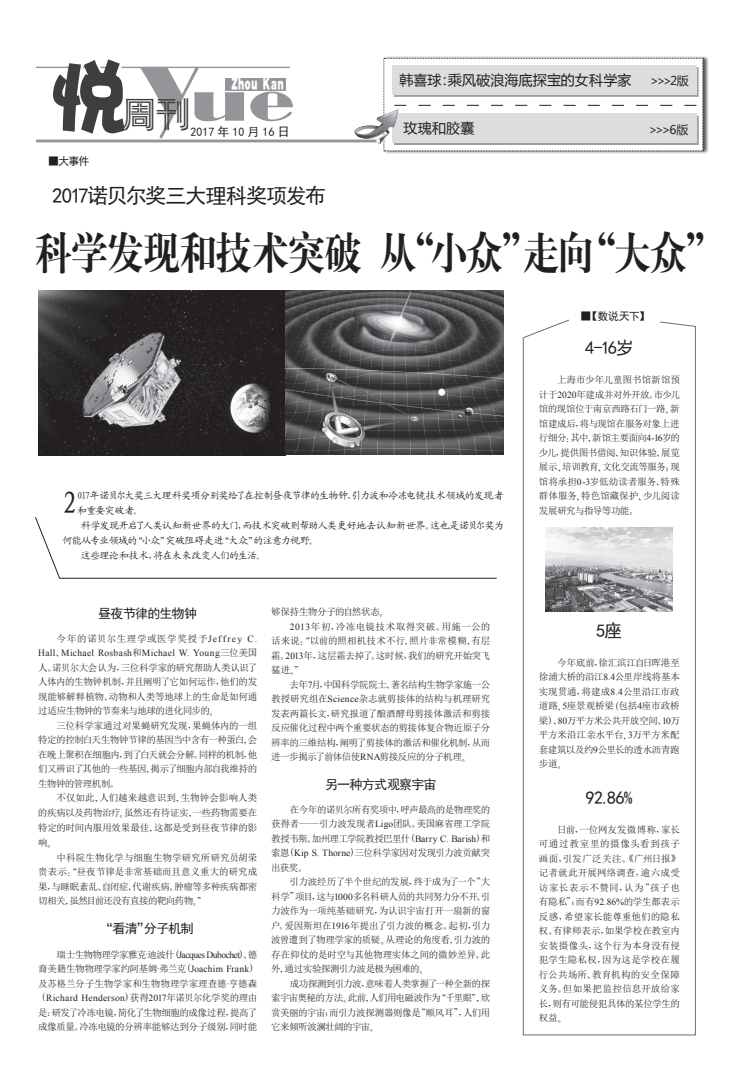
<style>
.page{position:relative;width:738px;height:1078px;background:#fff}
.page>*{position:absolute;margin:0;border:0;box-sizing:border-box;transform-origin:0 0}
.t1{font:82.6px "DFP Hai Bao W12";color:#3e3e3f;scale:.94 1}
.t2{font:53.3px "Broadway";color:#939598;scale:1.44 1}
.t3{font:45.2px "H Ya 4 gj";letter-spacing:-.03em;color:#231f20;scale:.82 1}
.t4{font:36px "H Yb 7 gj";color:#3e3e3f}
.t5{font:31.5px "Kai Ti GB2312";color:#231f20}
.t6{font:21px "Sim Hei";letter-spacing:-.05em;color:#231f20}
.t7{font:18px "Sim Hei";letter-spacing:-.055em;color:#231f20}
.t8{font:16.8px "H Yb 0 gj";letter-spacing:.005em;color:#fff;scale:.62 1}
.t9{font:14px "Microsoft Ya Hei";letter-spacing:.01em;color:#231f20}
.t10{font:13px "Sim Hei";letter-spacing:-.05em;color:#231f20}
.t11{font:12px "Sim Hei";color:#231f20}
.t12{font:12px "Microsoft Ya Hei";color:#231f20}
.t13{font:11px "Sim Hei";letter-spacing:-.09em;color:#231f20}
.t14{font:10px "Kai Ti GB2312";letter-spacing:-.055em;color:#231f20}
.t15{font:9.5px/14.5px "Sim Sun";letter-spacing:-.035em;color:#231f20;text-align:justify}
.t16{font:9.5px/14.5px "Sim Sun";letter-spacing:-.055em;color:#231f20}
.t17{font:9.5px "Times New Roman";letter-spacing:.025em;color:#231f20}
.t18{font:9.5px "Sim Sun";letter-spacing:-.01em;color:#231f20}
.t19{font:9.5px "Times New Roman";letter-spacing:-.055em;color:#231f20}
.t20{font:9.5px "Sim Sun";letter-spacing:.005em;color:#231f20}
.t21{font:9.5px "Sim Sun";letter-spacing:.06em;color:#231f20}
.t22{font:9.5px "Sim Sun";letter-spacing:.04em;color:#231f20}
.s1{font-size:104.3px}
.s2{font-family:"Times New Roman"}
.s3{font-family:"H Ya 2 gj"}
.s4{font-family:"Sim Sun"}
</style>
<div class="page">
<div style="left:225px;top:78px;width:61px;height:12px;background:#939598"></div>
<hr style="left:36px;top:67px;width:253px;height:1px;background:#939598">
<div style="left:56px;top:59px;width:71px;height:69px;background:#fff"></div>
<hr style="left:36px;top:139px;width:340px;height:3px;background:#939598">
<div style="left:383px;top:56px;width:325px;height:98px;background:#231f20;opacity:.75"></div>
<svg style="left:383px;top:58px;width:320px;height:93px"></svg>
<img style="left:353px;top:109px;width:45px;height:35px">
<svg style="left:522px;top:320px;width:173px;height:715px"></svg>
<div style="left:568px;top:307px;width:91px;height:19px;background:#fff"></div>
<img style="left:545px;top:527px;width:127px;height:84px">
<svg style="left:35px;top:517px;width:461px;height:61px"></svg>
<img style="left:38px;top:290px;width:465px;height:165px">
<h1 class="t1" style="left:50px;top:55px;width:84px">悦</h1>
<h2 class="t2" style="left:141px;top:72px;width:108px"><span class="s1">Y</span>ue</h2>
<h3 class="t8" style="left:231px;top:76px;width:87px">Zhou Kan</h3>
<h3 class="t4" style="left:121px;top:96px;width:72px">周刊</h3>
<p class="t11" style="left:190px;top:125px;width:100px">2017 年 10 月 16 日</p>
<h3 class="t9" style="left:399px;top:70px;width:233px">韩喜球：乘风破浪海底探宝的女科学家</h3>
<p class="t12" style="left:649px;top:72px;width:40px">&gt;&gt;&gt;2版</p>
<h3 class="t9" style="left:403px;top:118px;width:72px">玫瑰和胶囊</h3>
<p class="t12" style="left:648px;top:122px;width:41px">&gt;&gt;&gt;6版</p>
<p class="t13" style="left:48px;top:155px;width:43px">■大事件</p>
<h3 class="t6" style="left:52px;top:185px;width:275px">2017诺贝尔奖三大理科奖项发布</h3>
<h3 class="t3" style="left:35px;top:230px;width:839px">科学发现和技术突破 从“小众”走向“大众”</h3>
<h3 class="t5" style="left:62px;top:486px;width:17px">2</h3>
<p class="t14" style="left:77px;top:490px;width:428px">017年诺贝尔大奖三大理科奖项分别奖给了在控制昼夜节律的生物钟、引力波和冷冻电镜技术领域的发现者</p>
<p class="t14" style="left:77px;top:505px;width:67px">和重要突破者。</p>
<p class="t14" style="left:81px;top:520px;width:424px">科学发现开启了人类认知新世界的大门，而技术突破则帮助人类更好地去认知新世界。这也是诺贝尔奖为</p>
<p class="t14" style="left:62px;top:535px;width:257px">何能从专业领域的“小众”突破阻碍走进“大众”的注意力视野。</p>
<p class="t14" style="left:81px;top:550px;width:186px">这些理论和技术，将在未来改变人们的生活。</p>
<h3 class="t10" style="left:98px;top:607px;width:100px">昼夜节律的生物钟</h3>
<p class="t21" style="left:56px;top:633px;width:202px">今年的诺贝尔生理学或医学奖授予<span class="s2">Jeffrey C.</span></p>
<p class="t17" style="left:38px;top:646px;width:220px">Hall<span class="s3">、</span>Michael Rosbash<span class="s4">和</span>Michael W. Young<span class="s4">三位美国</span></p>
<p class="t15" style="left:38px;top:659px;width:220px">人<span class="s3">。</span>诺贝尔大会认为<span class="s3">，</span>三位科学家的研究帮助人类认识了人体内的生物钟机制<span class="s3">，</span>并且阐明了它如何运作<span class="s3">，</span>他们的发现能够解释植物<span class="s3">、</span>动物和人类等地球上的生命是如何通过适应生物钟的节奏来与地球的进化同步的<span class="s3">。</span></p>
<p class="t15" style="left:38px;top:717px;width:220px;text-indent:18px">三位科学家通过对果蝇研究发现<span class="s3">，</span>果蝇体内的一组特定的控制白天生物钟节律的基因当中含有一种蛋白<span class="s3">，</span>会在晚上聚积在细胞内<span class="s3">，</span>到了白天就会分解<span class="s3">。</span>同样的机制<span class="s3">，</span>他们又辨识了其他的一些基因<span class="s3">，</span>揭示了细胞内部自我维持的生物钟的管理机制<span class="s3">。</span></p>
<p class="t15" style="left:38px;top:790px;width:220px;line-height:15px;text-indent:19px">不仅如此<span class="s3">，</span>人们越来越意识到<span class="s3">，</span>生物钟会影响人类的疾病以及药物治疗<span class="s3">。</span>虽然还有待证实<span class="s3">，</span>一些药物需要在特定的时间内服用效果最佳<span class="s3">，</span>这都是受到昼夜节律的影响<span class="s3">。</span></p>
<p class="t15" style="left:38px;top:849px;width:220px;text-indent:18px">中科院生物化学与细胞生物学研究所研究员胡荣贵表示<span class="s3">：“</span>昼夜节律是非常基础而且意义重大的研究成果<span class="s3">，</span>与睡眠紊乱<span class="s3">、</span>自闭症<span class="s3">、</span>代谢疾病<span class="s3">、</span>肿瘤等多种疾病都密切相关<span class="s3">，</span>虽然目前还没有直接的靶向药物<span class="s3">。”</span></p>
<h3 class="t10" style="left:100px;top:921px;width:95px">“看清”分子机制</h3>
<p class="t19" style="left:56px;top:947px;width:202px"><span class="s4">瑞士生物物理学家雅克</span>·<span class="s4">迪波什</span><span class="s3">（</span>Jacques Dubochet<span class="s3">）、</span><span class="s4">德</span></p>
<p class="t15" style="left:38px;top:961px;width:221px">裔美籍生物物理学家约阿基姆<span class="s2">·</span>弗兰克<span class="s3">（</span><span class="s2">Joachim Frank</span><span class="s3">）</span>及苏格兰分子生物学家和生物物理学家理查德<span class="s2">·</span>亨德森</p>
<p class="t17" style="left:37px;top:991px;width:222px"><span class="s3">（</span>Richard Henderson<span class="s3">）</span><span class="s4">获得</span>2017<span class="s4">年诺贝尔化学奖的理由</span></p>
<p class="t16" style="left:38px;top:1004px;width:220px">是<span class="s3">：</span>研发了冷冻电镜<span class="s3">，</span>简化了生物细胞的成像过程<span class="s3">，</span>提高了成像质量<span class="s3">。</span>冷冻电镜的分辨率能够达到分子级别<span class="s3">，</span>同时能</p>
<p class="t15" style="left:271px;top:604px;width:118px">够保持生物分子的自然状态<span class="s3">。</span></p>
<p class="t22" style="left:289px;top:621px;width:202px"><span class="s2">2013</span>年初<span class="s3">，</span>冷冻电镜技术取得突破<span class="s3">。</span>用施一公的</p>
<p class="t20" style="left:271px;top:636px;width:220px">话来说<span class="s3">：“</span>以前的照相机技术不行<span class="s3">，</span>照片非常模糊<span class="s3">，</span>有层</p>
<p class="t15" style="left:271px;top:648px;width:220px">霜<span class="s3">。</span><span class="s2">2013</span>年<span class="s3">，</span>这层霜去掉了<span class="s3">。</span>这时候<span class="s3">，</span>我们的研究开始突飞</p>
<p class="t15" style="left:271px;top:662px;width:34px">猛进<span class="s3">。”</span></p>
<p class="t15" style="left:289px;top:677px;width:202px">去年<span class="s2">7</span>月<span class="s3">，</span>中国科学院院士<span class="s3">、</span>著名结构生物学家施一公</p>
<p class="t18" style="left:271px;top:694px;width:220px">教授研究组在<span class="s2">Science</span>杂志就剪接体的结构与机理研究</p>
<p class="t18" style="left:271px;top:708px;width:220px">发表两篇长文<span class="s3">，</span>研究报道了酿酒酵母剪接体激活和剪接</p>
<p class="t15" style="left:271px;top:720px;width:220px">反应催化过程中两个重要状态的剪接体复合物近原子分</p>
<p class="t15" style="left:271px;top:735px;width:220px">辨率的三维结构<span class="s3">，</span>阐明了剪接体的激活和催化机制<span class="s3">，</span>从而</p>
<p class="t16" style="left:271px;top:749px;width:201px">进一步揭示了前体信使<span class="s2">RNA</span>剪接反应的分子机理<span class="s3">。</span></p>
<h3 class="t10" style="left:325px;top:777px;width:113px">另一种方式观察宇宙</h3>
<p class="t15" style="left:271px;top:801px;width:221px;text-indent:19px">在今年的诺贝尔所有奖项中<span class="s3">，</span>呼声最高的是物理奖的获得者<span class="s3">——</span>引力波发现者<span class="s2">Ligo</span>团队<span class="s3">。</span>美国麻省理工学院教授韦斯<span class="s3">、</span>加州理工学院教授巴里什<span class="s3">（</span><span class="s2">Barry C. Barish</span><span class="s3">）</span>和索恩<span class="s3">（</span><span class="s2">Kip S. Thorne</span><span class="s3">）</span>三位科学家因对发现引力波贡献突出获奖<span class="s3">。</span></p>
<p class="t15" style="left:271px;top:874px;width:220px;text-indent:18px">引力波经历了半个世纪的发展<span class="s3">，</span>终于成为了一个<span class="s3">“</span>大科学<span class="s3">”</span>项目<span class="s3">，</span>这与<span class="s2">1000</span>多名科研人员的共同努力分不开<span class="s3">。</span>引力波作为一项纯基础研究<span class="s3">，</span>为认识宇宙打开一扇新的窗户<span class="s3">。</span>爱因斯坦在<span class="s2">1916</span>年提出了引力波的概念<span class="s3">。</span>起初<span class="s3">，</span>引力波曾遭到了物理学家的质疑<span class="s3">。</span>从理论的角度看<span class="s3">，</span>引力波的存在仰仗的是时空与其他物理实体之间的微妙差异<span class="s3">。</span>此外<span class="s3">，</span>通过实验探测引力波是极为困难的<span class="s3">。</span></p>
<p class="t15" style="left:271px;top:975px;width:221px;text-indent:19px">成功探测到引力波<span class="s3">，</span>意味着人类掌握了一种全新的探索宇宙奥秘的方法<span class="s3">。</span>此前<span class="s3">，</span>人们用电磁波作为<span class="s3">“</span>千里眼<span class="s3">”，</span>欣赏美丽的宇宙<span class="s3">；</span>而引力波探测器则像是<span class="s3">“</span>顺风耳<span class="s3">”，</span>人们用它来倾听波澜壮阔的宇宙<span class="s3">。</span></p>
<p class="t13" style="left:580px;top:311px;width:70px">■【数说天下】</p>
<h3 class="t7" style="left:584px;top:339px;width:50px">4-16岁</h3>
<p class="t15" style="left:538px;top:372px;width:142px;text-indent:18px">上海市少年儿童图书馆新馆预计于<span class="s2">2020</span>年建成并对外开放<span class="s3">。</span>市少儿馆的现馆位于南京西路石门一路<span class="s3">。</span>新馆建成后<span class="s3">，</span>将与现馆在服务对象上进行细分<span class="s3">：</span>其中<span class="s3">，</span>新馆主要面向<span class="s2">4-16</span>岁的少儿<span class="s3">，</span>提供图书借阅<span class="s3">、</span>知识体验<span class="s3">、</span>展览展示<span class="s3">、</span>培训教育<span class="s3">、</span>文化交流等服务<span class="s3">；</span>现馆将承担<span class="s2">0-3</span>岁低幼读者服务<span class="s3">、</span>特殊群体服务<span class="s3">、</span>特色馆藏保护<span class="s3">、</span>少儿阅读发展研究与指导等功能<span class="s3">。</span></p>
<h3 class="t7" style="left:596px;top:621px;width:27px">5座</h3>
<p class="t15" style="left:538px;top:655px;width:142px;text-indent:18px">今年底前<span class="s3">，</span>徐汇滨江自日晖港至徐浦大桥的沿江<span class="s2">8.4</span>公里岸线将基本实现贯通<span class="s3">，</span>将建成<span class="s2">8.4</span>公里沿江市政道路<span class="s3">、</span><span class="s2">5</span>座景观桥梁<span class="s3">（</span>包括<span class="s2">4</span>座市政桥梁<span class="s3">）、</span><span class="s2">80</span>万平方米公共开放空间<span class="s3">、</span><span class="s2">10</span>万平方米沿江亲水平台<span class="s3">、</span><span class="s2">3</span>万平方米配套建筑以及约<span class="s2">9</span>公里长的透水沥青跑步道<span class="s3">。</span></p>
<h3 class="t7" style="left:585px;top:788px;width:49px">92.86%</h3>
<p class="t15" style="left:538px;top:821px;width:143px;text-indent:18px">日前<span class="s3">，</span>一位网友发微博称<span class="s3">，</span>家长可通过教室里的摄像头看到孩子画面<span class="s3">，</span>引发广泛关注<span class="s3">。《</span>广州日报<span class="s3">》</span>记者就此开展网络调查<span class="s3">，</span>逾六成受访家长表示不赞同<span class="s3">，</span>认为<span class="s3">“</span>孩子也有隐私<span class="s3">”；</span>而有<span class="s2">92.86%</span>的学生都表示反感<span class="s3">，</span>希望家长能尊重他们的隐私权<span class="s3">。</span>有律师表示<span class="s3">，</span>如果学校在教室内安装摄像头<span class="s3">，</span>这个行为本身没有侵犯学生隐私权<span class="s3">，</span>因为这是学校在履行公共场所<span class="s3">、</span>教育机构的安全保障义务<span class="s3">。</span>但如果把监控信息开放给家长<span class="s3">，</span>则有可能侵犯具体的某位学生的权益<span class="s3">。</span></p>
</div>
